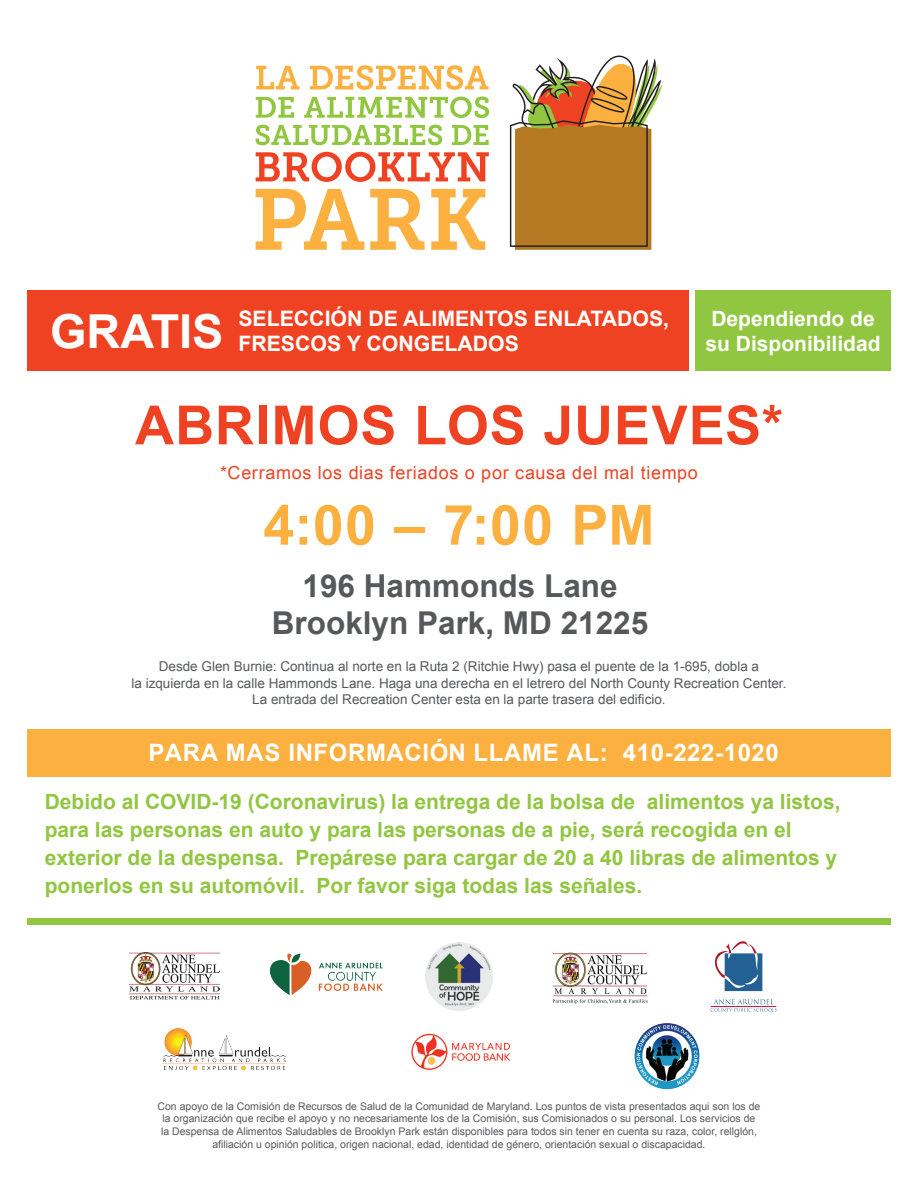
<style>
.page{position:relative;width:918px;height:1188px;background:#fff}
.page>*{position:absolute;margin:0;border:0;box-sizing:border-box;transform-origin:0 0}
.t1{font:700 55.5px "Arial";color:#fbb03f}
.t2{font:700 54px "Arial";letter-spacing:.015em;color:#ef4222}
.t3{font:700 46.8px "Arial";color:#fff}
.t4{font:700 31.5px/37.8px "Arial";color:#57585a;text-align:center}
.t5{font:700 24px "Arial";letter-spacing:.025em;color:#fff}
.t6{font:700 21.3px/25.5px "Arial";color:#fff}
.t7{font:700 21px/28px "Arial";color:#91c641}
.t8{font:700 21px/25.5px "Arial";color:#fff}
.t9{font:18px "Arial";letter-spacing:.035em;color:#ef4222}
.t10{font:13.5px/16.2px "Arial";color:#57585a;text-align:center}
.t11{font:10.5px/12.6px "Arial";color:#57585a;text-align:center}
</style>
<div class="page">
<svg style="left:510px;top:56px;width:152px;height:194px"></svg>
<svg style="left:256px;top:152px;width:233px;height:30px"></svg>
<svg style="left:256px;top:189px;width:108px;height:61px"></svg>
<svg style="left:370px;top:189px;width:55px;height:61px"></svg>
<svg style="left:431px;top:189px;width:54px;height:61px"></svg>
<svg style="left:256px;top:97px;width:38px;height:21px"></svg>
<svg style="left:304px;top:97px;width:185px;height:21px"></svg>
<svg style="left:256px;top:125px;width:186px;height:20px"></svg>
<svg style="left:452px;top:125px;width:37px;height:20px"></svg>
<svg style="left:256px;top:66px;width:44px;height:23px"></svg>
<svg style="left:310px;top:65px;width:179px;height:25px"></svg>
<div style="left:27px;top:290px;width:661px;height:81px;background:#ef4222"></div>
<div style="left:27px;top:729px;width:864px;height:47px;background:#fbb03f"></div>
<div style="left:695px;top:290px;width:196px;height:81px;background:#91c641"></div>
<div style="left:27px;top:918px;width:864px;height:7px;background:#91c641"></div>
<img style="left:425px;top:943px;width:68px;height:67px">
<img style="left:163px;top:1028px;width:123px;height:43px">
<img style="left:634px;top:1023px;width:66px;height:67px">
<img style="left:130px;top:952px;width:90px;height:48px">
<img style="left:270px;top:953px;width:113px;height:43px">
<svg style="left:711px;top:999px;width:66px;height:13px"></svg>
<svg style="left:714px;top:941px;width:48px;height:50px"></svg>
<img style="left:552px;top:952px;width:98px;height:52px">
<svg style="left:411px;top:1034px;width:99px;height:36px"></svg>
<h3 class="t3" style="left:50px;top:300px;width:175px">GRATIS</h3>
<h3 class="t6" style="left:238px;top:306px;width:432px">SELECCIÓN DE ALIMENTOS ENLATADOS,<br>FRESCOS Y CONGELADOS</h3>
<h3 class="t8" style="left:706px;top:306px;width:177px">Dependiendo de su Disponibilidad</h3>
<h2 class="t2" style="left:135px;top:389px;width:649px">ABRIMOS LOS JUEVES*</h2>
<h3 class="t9" style="left:220px;top:461px;width:479px">*Cerramos los dias feriados o por causa del mal tiempo</h3>
<h1 class="t1" style="left:263px;top:488px;width:393px">4:00 – 7:00 PM</h1>
<h3 class="t4" style="left:272px;top:568px;width:378px">196 Hammonds Lane<br>Brooklyn Park, MD 21225</h3>
<p class="t10" style="left:131px;top:659px;width:657px">Desde Glen Burnie: Continua al norte en la Ruta 2 (Ritchie Hwy) pasa el puente de la 1-695, dobla a<br>la izquierda en la calle Hammonds Lane. Haga una derecha en el letrero del North County Recreation Center.<br>La entrada del Recreation Center esta en la parte trasera del edificio.</p>
<h3 class="t5" style="left:148px;top:737px;width:632px">PARA MAS INFORMACIÓN LLAME AL: 410-222-1020</h3>
<p class="t7" style="left:45px;top:787px;width:797px">Debido al COVID-19 (Coronavirus) la entrega de la bolsa de alimentos ya listos, para las personas en auto y para las personas de a pie, será recogida en el exterior de la despensa. Prepárese para cargar de 20 a 40 libras de alimentos y ponerlos en su automóvil. Por favor siga todas las señales.</p>
<p class="t11" style="left:158px;top:1100px;width:604px">Con apoyo de la Comisión de Recursos de Salud de la Comunidad de Maryland. Los puntos de vista presentados aqui son los de la organización que recibe el apoyo y no necesariamente los de la Comisión, sus Comisionados o su personal. Los servicios de la Despensa de Alimentos Saludables de Brooklyn Park están disponibles para todos sin tener en cuenta su raza, color, rellglón, afiliación u opinión politica, origen nacional, edad, identidad de género, orientación sexual o discapacidad.</p>
</div>
